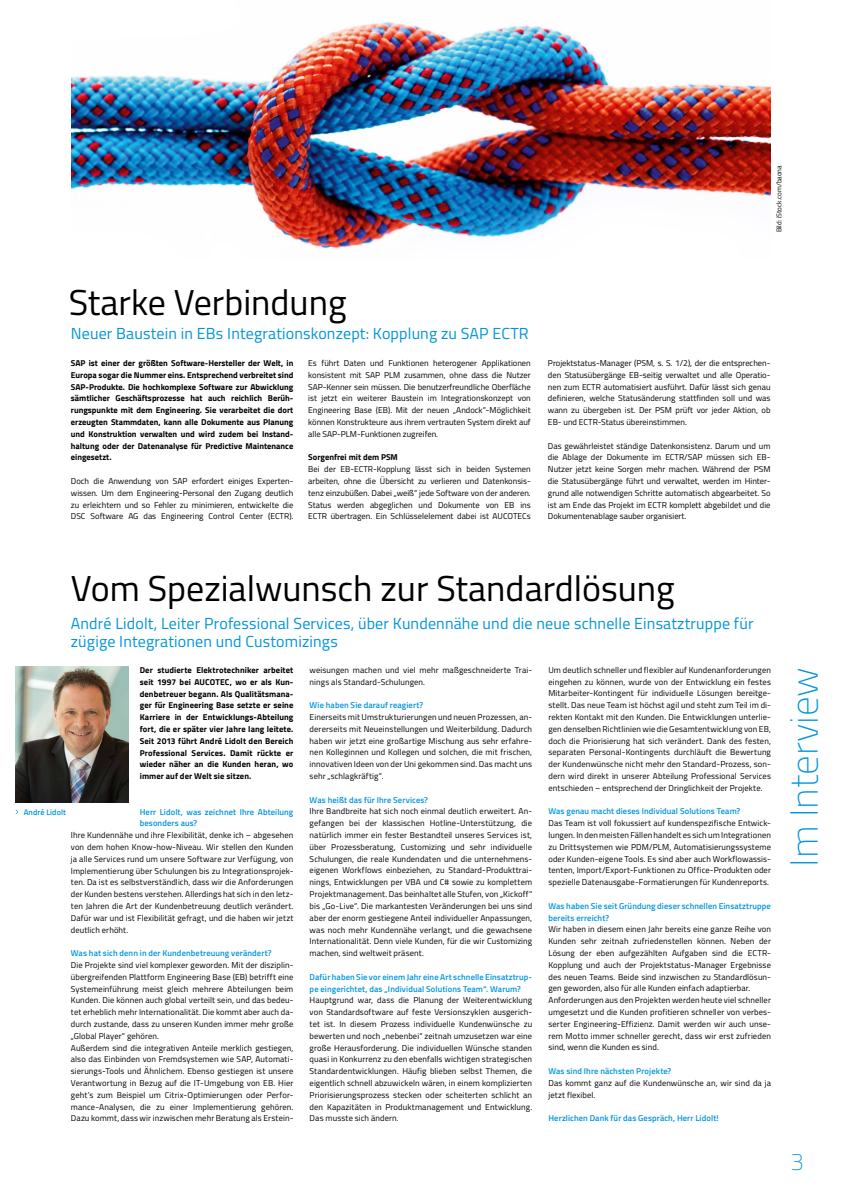
<style>
.page{position:relative;width:842px;height:1191px;background:#fff}
.page>*{position:absolute;margin:0;border:0;box-sizing:border-box;transform-origin:0 0}
.t1{font:100 39.2px "Titillium";color:#0095db}
.t2{font:36px "Titillium";color:#000}
.t3{font:100 24px "Titillium";color:#0095db}
.t4{font:16px/18px "Titillium";letter-spacing:.01em;color:#0095db}
.t5{font:8.5px/11.8px "Titillium";letter-spacing:.01em;color:#000;text-align:justify}
.t6{font:700 8.5px/11.8px "Titillium";color:#000;text-align:justify}
.t7{font:600 8.5px/11.8px "Titillium";letter-spacing:.015em;color:#0095db}
.t8{font:600 8px "Titillium";letter-spacing:.01em;color:#0095db}
.t9{font:7px "Titillium";color:#000}
</style>
<div class="page">
<img style="left:72px;top:21px;width:698px;height:228px">
<img style="left:15px;top:666px;width:113px;height:136px">
<p class="t9" style="left:774px;top:232px;width:69px;rotate:-90deg">Bild: iStock.com/baona</p>
<h2 class="t2" style="left:69px;top:276px;width:279px">Starke Verbindung</h2>
<h3 class="t4" style="left:71px;top:323px;width:459px">Neuer Baustein in EBs Integrationskonzept: Kopplung zu SAP ECTR</h3>
<p class="t6" style="left:71px;top:357px;width:224px">SAP ist einer der größten Software-Hersteller der Welt, in Europa sogar die Nummer eins. Entsprechend verbreitet sind SAP-Produkte. Die hochkomplexe Software zur Abwicklung sämtlicher Geschäftsprozesse hat auch reichlich Berüh&shy;rungspunkte mit dem Engineering. Sie verarbeitet die dort erzeugten Stammdaten, kann alle Dokumente aus Planung und Konstruktion verwalten und wird zudem bei Instand&shy;haltung oder der Datenanalyse für Predictive Maintenance eingesetzt.</p>
<p class="t5" style="left:71px;top:475px;width:224px">Doch die Anwendung von SAP erfordert einiges Experten&shy;wissen. Um dem Engineering-Personal den Zugang deutlich zu erleichtern und so Fehler zu minimieren, entwickelte die DSC Software AG das Engineering Control Center (ECTR).</p>
<p class="t5" style="left:308px;top:357px;width:224px">Es führt Daten und Funktionen heterogener Applikationen konsistent mit SAP PLM zusammen, ohne dass die Nutzer SAP-Kenner sein müssen. Die benutzerfreundliche Oberfläche ist jetzt ein weiterer Baustein im Integrationskonzept von Engineering Base (EB). Mit der neuen „Andock“-Möglichkeit können Konstrukteure aus ihrem vertrauten System direkt auf alle SAP-PLM-Funktionen zugreifen.</p>
<p class="t6" style="left:308px;top:451px;width:91px">Sorgenfrei mit dem PSM</p>
<p class="t5" style="left:308px;top:463px;width:224px">Bei der EB-ECTR-Kopplung lässt sich in beiden Systemen arbeiten, ohne die Übersicht zu verlieren und Datenkonsis&shy;tenz einzubüßen. Dabei „weiß“ jede Software von der anderen.<br>Status werden abgeglichen und Dokumente von EB ins ECTR übertragen. Ein Schlüsselelement dabei ist AUCOTECs</p>
<p class="t5" style="left:548px;top:357px;width:224px">Projektstatus-Manager (PSM, s. S. 1/2), der die entsprechen&shy;den Statusübergänge EB-seitig verwaltet und alle Operatio&shy;nen zum ECTR automatisiert ausführt. Dafür lässt sich genau definieren, welche Statusänderung stattfinden soll und was wann zu übergeben ist. Der PSM prüft vor jeder Aktion, ob EB- und ECTR-Status übereinstimmen.</p>
<p class="t5" style="left:548px;top:439px;width:224px">Das gewährleistet ständige Datenkonsistenz. Darum und um die Ablage der Dokumente im ECTR/SAP müssen sich EB-Nutzer jetzt keine Sorgen mehr machen. Während der PSM die Statusübergänge führt und verwaltet, werden im Hinter&shy;grund alle notwendigen Schritte automatisch abgearbeitet. So ist am Ende das Projekt im ECTR komplett abgebildet und die Dokumentenablage sauber organisiert.</p>
<h2 class="t2" style="left:71px;top:562px;width:605px">Vom Spezialwunsch zur Standardlösung</h2>
<h3 class="t4" style="left:71px;top:613px;width:684px">André Lidolt, Leiter Professional Services, über Kundennähe und die neue schnelle Einsatztruppe für zügige Integrationen und Customizings</h3>
<p class="t6" style="left:140px;top:663px;width:155px">Der studierte Elektrotechniker arbeitet seit 1997 bei AUCOTEC, wo er als Kun&shy;denbetreuer begann. Als Qualitätsmana&shy;ger für Engineering Base setzte er seine Karriere in der Entwicklungs-Abteilung fort, die er später vier Jahre lang leitete.<br>Seit 2013 führt André Lidolt den Bereich Professional Services. Damit rückte er wieder näher an die Kunden heran, wo immer auf der Welt sie sitzen.</p>
<p class="t7" style="left:140px;top:805px;width:155px">Herr Lidolt, was zeichnet Ihre Abteilung besonders aus?</p>
<p class="t5" style="left:71px;top:829px;width:224px">Ihre Kundennähe und ihre Flexibilität, denke ich – abgesehen von dem hohen Know-how-Niveau. Wir stellen den Kunden ja alle Services rund um unsere Software zur Verfügung, von Implementierung über Schulungen bis zu Integrationsprojek&shy;ten. Da ist es selbstverständlich, dass wir die Anforderungen der Kunden bestens verstehen. Allerdings hat sich in den letz&shy;ten Jahren die Art der Kundenbetreuung deutlich verändert.<br>Dafür war und ist Flexibilität gefragt, und die haben wir jetzt deutlich erhöht.</p>
<p class="t7" style="left:71px;top:947px;width:202px">Was hat sich denn in der Kundenbetreuung verändert?</p>
<p class="t5" style="left:71px;top:958px;width:224px;text-align:left">Die Projekte sind viel komplexer geworden. Mit der disziplin&shy;übergreifenden Plattform Engineering Base (EB) betrifft eine Systemeinführung meist gleich mehrere Abteilungen beim Kunden. Die können auch global verteilt sein, und das bedeu&shy;tet erheblich mehr Internationalität. Die kommt aber auch da&shy;durch zustande, dass zu unseren Kunden immer mehr große „Global Player“ gehören.<br>Außerdem sind die integrativen Anteile merklich gestiegen, also das Einbinden von Fremdsystemen wie SAP, Automati&shy;sierungs-Tools und Ähnlichem. Ebenso gestiegen ist unsere Verantwortung in Bezug auf die IT-Umgebung von EB. Hier geht’s zum Beispiel um Citrix-Optimierungen oder Perfor&shy;mance-Analysen, die zu einer Implementierung gehören.<br>Dazu kommt, dass wir inzwischen mehr Beratung als Erstein-</p>
<p class="t8" style="left:24px;top:805px;width:44px">André Lidolt</p>
<p class="t5" style="left:310px;top:663px;width:224px">weisungen machen und viel mehr maßgeschneiderte Trai&shy;nings als Standard-Schulungen.</p>
<p class="t7" style="left:310px;top:699px;width:115px">Wie haben Sie darauf reagiert?</p>
<p class="t5" style="left:310px;top:711px;width:224px">Einerseits mit Umstrukturierungen und neuen Prozessen, an&shy;dererseits mit Neueinstellungen und Weiterbildung. Dadurch haben wir jetzt eine großartige Mischung aus sehr erfahre&shy;nen Kolleginnen und Kollegen und solchen, die mit frischen, innovativen Ideen von der Uni gekommen sind. Das macht uns sehr „schlagkräftig“.</p>
<p class="t7" style="left:310px;top:793px;width:120px">Was heißt das für Ihre Services?</p>
<p class="t5" style="left:310px;top:805px;width:224px">Ihre Bandbreite hat sich noch einmal deutlich erweitert. An&shy;gefangen bei der klassischen Hotline-Unterstützung, die natürlich immer ein fester Bestandteil unseres Services ist, über Prozessberatung, Customizing und sehr individuelle Schulungen, die reale Kundendaten und die unternehmens&shy;eigenen Workflows einbeziehen, zu Standard-Produkttrai&shy;nings, Entwicklungen per VBA und C# sowie zu komplettem Projektmanagement. Das beinhaltet alle Stufen, von „Kickoff“ bis „Go-Live“. Die markantesten Veränderungen bei uns sind aber der enorm gestiegene Anteil individueller Anpassungen, was noch mehr Kundennähe verlangt, und die gewachsene Internationalität. Denn viele Kunden, für die wir Customizing machen, sind weltweit präsent.</p>
<p class="t7" style="left:310px;top:970px;width:224px">Dafür haben Sie vor einem Jahr eine Art schnelle Einsatztrup&shy;pe eingerichtet, das „Individual Solutions Team“. Warum?</p>
<p class="t5" style="left:310px;top:994px;width:224px">Hauptgrund war, dass die Planung der Weiterentwicklung von Standardsoftware auf feste Versionszyklen ausgerich&shy;tet ist. In diesem Prozess individuelle Kundenwünsche zu bewerten und noch „nebenbei“ zeitnah umzusetzen war eine große Herausforderung. Die individuellen Wünsche standen quasi in Konkurrenz zu den ebenfalls wichtigen strategischen Standardentwicklungen. Häufig blieben selbst Themen, die eigentlich schnell abzuwickeln wären, in einem komplizierten Priorisierungsprozess stecken oder scheiterten schlicht an den Kapazitäten in Produktmanagement und Entwicklung.<br>Das musste sich ändern.</p>
<p class="t5" style="left:548px;top:663px;width:224px">Um deutlich schneller und flexibler auf Kundenanforderungen eingehen zu können, wurde von der Entwicklung ein festes Mitarbeiter-Kontingent für individuelle Lösungen bereitge&shy;stellt. Das neue Team ist höchst agil und steht zum Teil im di&shy;rekten Kontakt mit den Kunden. Die Entwicklungen unterlie&shy;gen denselben Richtlinien wie die Gesamtentwicklung von EB, doch die Priorisierung hat sich verändert. Dank des festen, separaten Personal-Kontingents durchläuft die Bewertung der Kundenwünsche nicht mehr den Standard-Prozess, son&shy;dern wird direkt in unserer Abteilung Professional Services entschieden – entsprechend der Dringlichkeit der Projekte.</p>
<p class="t7" style="left:548px;top:805px;width:193px">Was genau macht dieses Individual Solutions Team?</p>
<p class="t5" style="left:548px;top:817px;width:224px">Das Team ist voll fokussiert auf kundenspezifische Entwick&shy;lungen. In den meisten Fällen handelt es sich um Integrationen zu Drittsystemen wie PDM/PLM, Automatisierungssysteme oder Kunden-eigene Tools. Es sind aber auch Workflowassis&shy;tenten, Import/Export-Funktionen zu Office-Produkten oder spezielle Datenausgabe-Formatierungen für Kundenreports.</p>
<p class="t7" style="left:548px;top:899px;width:224px">Was haben Sie seit Gründung dieser schnellen Einsatztruppe bereits erreicht?</p>
<p class="t5" style="left:548px;top:923px;width:224px;text-align:left">Wir haben in diesem einen Jahr bereits eine ganze Reihe von Kunden sehr zeitnah zufriedenstellen können. Neben der Lösung der eben aufgezählten Aufgaben sind die ECTR-Kopplung und auch der Projektstatus-Manager Ergebnisse des neuen Teams. Beide sind inzwischen zu Standardlösun&shy;gen geworden, also für alle Kunden einfach adaptierbar.<br>Anforderungen aus den Projekten werden heute viel schneller umgesetzt und die Kunden profitieren schneller von verbes&shy;serter Engineering-Effizienz. Damit werden wir auch unse&shy;rem Motto immer schneller gerecht, dass wir erst zufrieden sind, wenn die Kunden es sind.</p>
<p class="t7" style="left:548px;top:1064px;width:124px">Was sind Ihre nächsten Projekte?</p>
<p class="t5" style="left:548px;top:1076px;width:224px">Das kommt ganz auf die Kundenwünsche an, wir sind da ja jetzt flexibel.</p>
<p class="t7" style="left:548px;top:1112px;width:172px">Herzlichen Dank für das Gespräch, Herr Lidolt!</p>
<h1 class="t1" style="left:776px;top:867px;width:201px;rotate:-90deg">Im Interview</h1>
<h3 class="t3" style="left:790px;top:1144px;width:15px">3</h3>
</div>
